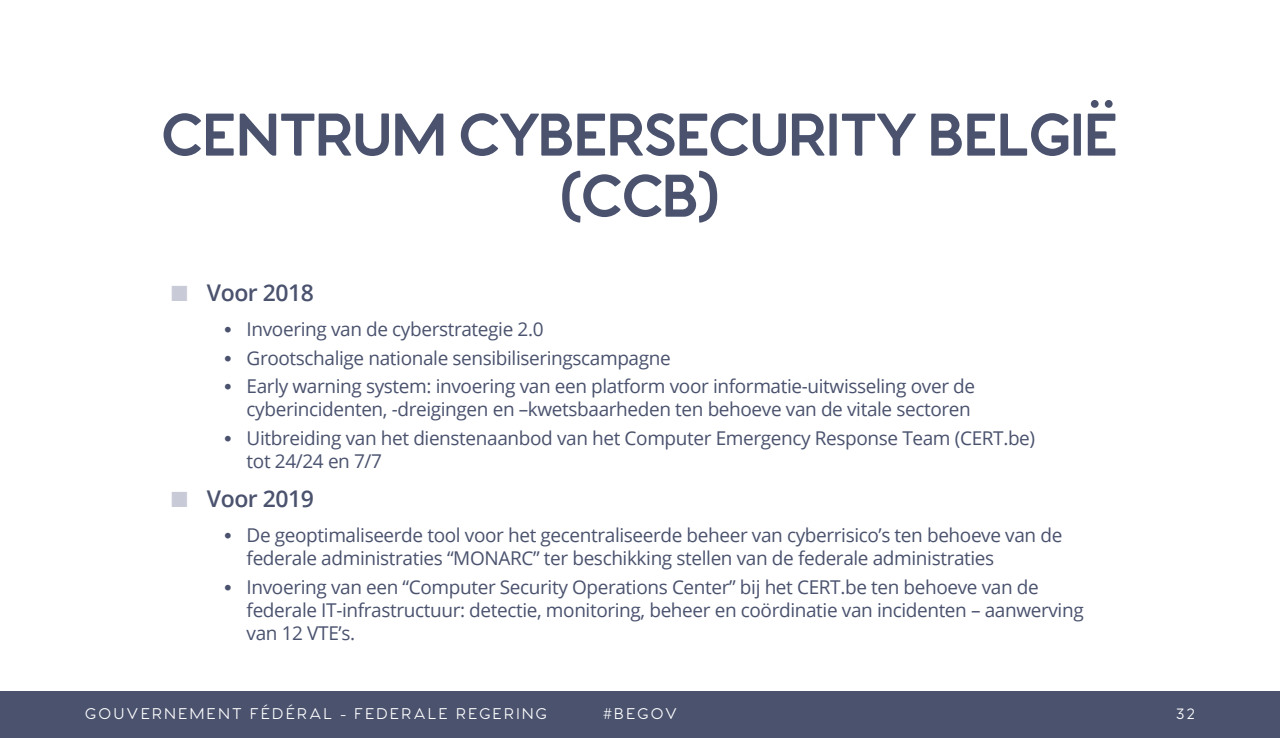
<style>
.page{position:relative;width:1280px;height:738px;background:#fff}
.page>*{position:absolute;margin:0;border:0;box-sizing:border-box;transform-origin:0 0}
.TTITRE{font:700 62px/61px "Venti CF";letter-spacing:-.02em;color:#4a526e;text-align:center}
.t1{font:600 23px "Open Sans";letter-spacing:-.02em;color:#4a526e}
.t2{font:19px/23px "Open Sans";letter-spacing:-.02em;color:#4a526e}
.t3{font:500 16px "Venti CF";letter-spacing:.16em;color:#fff}
.s1{font-family:"Venti CF";font-weight:600;font-size:30px}
</style>
<div class="page">
<div style="left:0;top:690px;width:1280px;height:47px;background:#4a526e"></div>
<p class="TTITRE" style="left:161px;top:108px;width:959px">CENTRUM CYBERSECURITY BELGIË (CCB)</p>
<p class="t1" style="left:207px;top:277px;width:109px">Voor 2018</p>
<p class="t2" style="left:224px;top:317px;width:321px"><span class="s1">•</span> Invoering van de cyberstrategie 2.0</p>
<p class="t2" style="left:224px;top:345px;width:448px"><span class="s1">•</span> Grootschalige nationale sensibiliseringscampagne</p>
<p class="t2" style="left:224px;top:374px;width:753px;text-align:right"><span class="s1">•</span> Early warning system: invoering van een platform voor informatie-uitwisseling over de cyberincidenten, -dreigingen en –kwetsbaarheden ten behoeve van de vitale sectoren</p>
<p class="t2" style="left:247px;top:426px;width:790px;text-indent:-23px"><span class="s1">•</span> Uitbreiding van het dienstenaanbod van het Computer Emergency Response Team (CERT.be) tot 24/24 en 7/7</p>
<p class="t1" style="left:207px;top:483px;width:109px">Voor 2019</p>
<p class="t2" style="left:247px;top:522px;width:817px;text-indent:-23px"><span class="s1">•</span> De geoptimaliseerde tool voor het gecentraliseerde beheer van cyberrisico’s ten behoeve van de federale administraties “MONARC” ter beschikking stellen van de federale administraties</p>
<p class="t2" style="left:247px;top:574px;width:839px;text-indent:-23px"><span class="s1">•</span> Invoering van een “Computer Security Operations Center” bij het CERT.be ten behoeve van de federale IT-infrastructuur: detectie, monitoring, beheer en coördinatie van incidenten – aanwerving van 12 VTE’s.</p>
<p class="t3" style="left:85px;top:703px;width:463px">GOUVERNEMENT FÉDÉRAL - FEDERALE REGERING</p>
<p class="t3" style="left:603px;top:703px;width:75px">#BEGOV</p>
<p class="t3" style="left:1176px;top:703px;width:20px">32</p>
</div>
